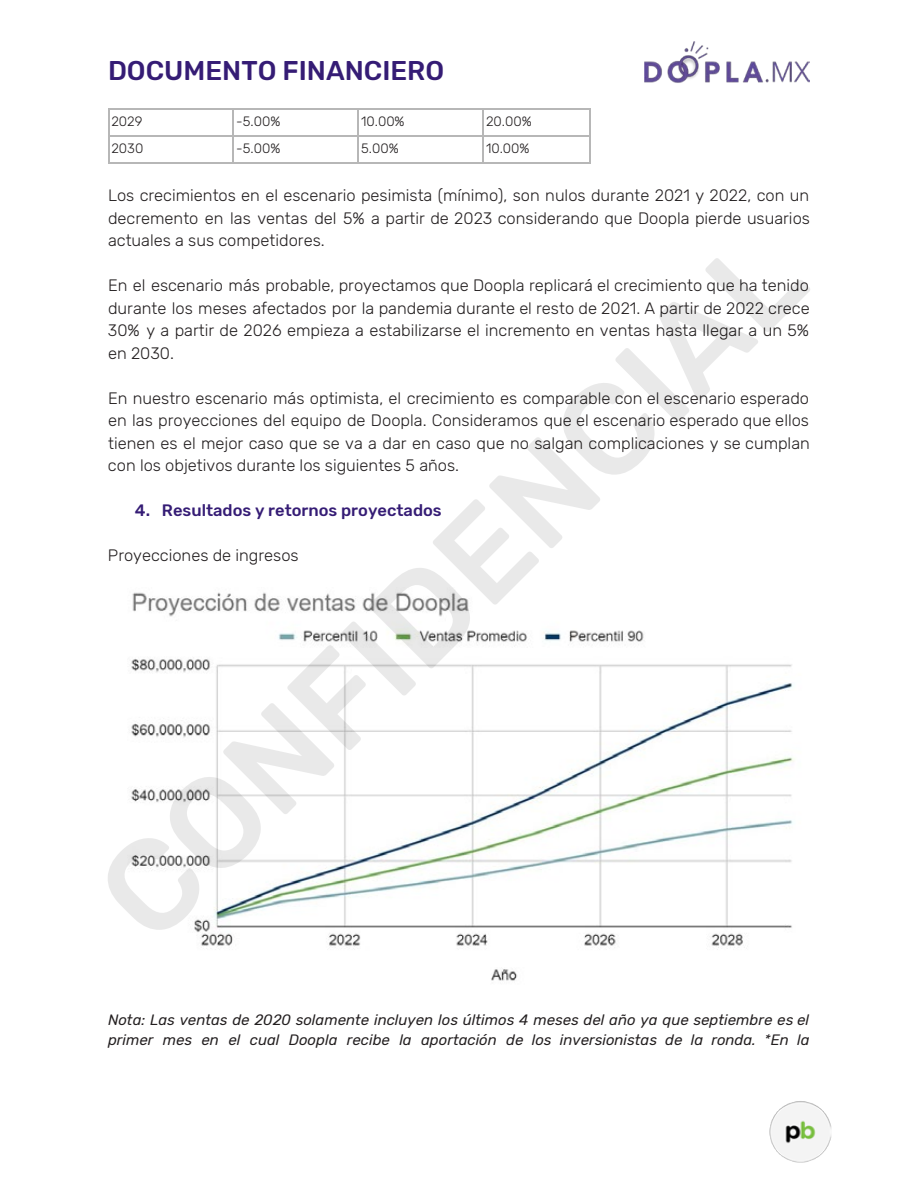
<style>
.page{position:relative;width:918px;height:1188px;background:#fff}
.page>*{position:absolute;margin:0;border:0;box-sizing:border-box;transform-origin:0 0}
.t1{font:500 27px "Rubik";color:#351c75}
.t2{font:300 16.5px/22.5px "Rubik";color:#231f20;text-align:justify}
.t3{font:500 16.5px "Rubik";color:#351c75}
.t4{font:italic 15px/20.2px "Rubik";color:#231f20}
.t5{font:300 13.5px "Rubik";color:#231f20}
</style>
<div class="page">
<hr style="left:483px;top:162px;width:108px;height:1px;background:#b7b7b7">
<hr style="left:358px;top:162px;width:126px;height:1px;background:#b7b7b7">
<hr style="left:233px;top:162px;width:126px;height:1px;background:#b7b7b7">
<hr style="left:108px;top:162px;width:126px;height:1px;background:#b7b7b7">
<hr style="left:483px;top:108px;width:108px;height:1px;background:#b7b7b7">
<hr style="left:483px;top:135px;width:108px;height:1px;background:#b7b7b7">
<svg style="left:590px;top:109px;width:1px;height:53px"></svg>
<hr style="left:358px;top:108px;width:126px;height:1px;background:#b7b7b7">
<hr style="left:358px;top:135px;width:126px;height:1px;background:#b7b7b7">
<svg style="left:483px;top:109px;width:1px;height:53px"></svg>
<hr style="left:233px;top:108px;width:126px;height:1px;background:#b7b7b7">
<hr style="left:233px;top:135px;width:126px;height:1px;background:#b7b7b7">
<svg style="left:358px;top:109px;width:1px;height:53px"></svg>
<hr style="left:108px;top:108px;width:126px;height:1px;background:#b7b7b7">
<hr style="left:108px;top:135px;width:126px;height:1px;background:#b7b7b7">
<svg style="left:108px;top:109px;width:1px;height:53px"></svg>
<svg style="left:233px;top:109px;width:1px;height:53px"></svg>
<img style="left:195px;top:930px;width:548px;height:51px">
<img style="left:769px;top:1101px;width:62px;height:61px">
<img style="left:645px;top:42px;width:165px;height:41px">
<svg style="left:108px;top:258px;width:702px;height:672px"></svg>
<h1 class="t1" style="left:108px;top:55px;width:338px">DOCUMENTO FINANCIERO</h1>
<p class="t5" style="left:111px;top:114px;width:33px">2029</p>
<p class="t5" style="left:236px;top:114px;width:46px">-5.00%</p>
<p class="t5" style="left:361px;top:114px;width:45px">10.00%</p>
<p class="t5" style="left:486px;top:114px;width:47px">20.00%</p>
<p class="t5" style="left:111px;top:141px;width:33px">2030</p>
<p class="t5" style="left:236px;top:141px;width:46px">-5.00%</p>
<p class="t5" style="left:361px;top:141px;width:39px">5.00%</p>
<p class="t5" style="left:486px;top:141px;width:45px">10.00%</p>
<p class="t2" style="left:108px;top:185px;width:703px">Los crecimientos en el escenario pesimista (mínimo), son nulos durante 2021 y 2022, con un decremento en las ventas del 5% a partir de 2023 considerando que Doopla pierde usuarios actuales a sus competidores.</p>
<p class="t2" style="left:108px;top:275px;width:703px">En el escenario más probable, proyectamos que Doopla replicará el crecimiento que ha tenido durante los meses afectados por la pandemia durante el resto de 2021. A partir de 2022 crece 30% y a partir de 2026 empieza a estabilizarse el incremento en ventas hasta llegar a un 5% en 2030.</p>
<p class="t2" style="left:108px;top:387px;width:703px">En nuestro escenario más optimista, el crecimiento es comparable con el escenario esperado en las proyecciones del equipo de Doopla. Consideramos que el escenario esperado que ellos tienen es el mejor caso que se va a dar en caso que no salgan complicaciones y se cumplan con los objetivos durante los siguientes 5 años.</p>
<p class="t3" style="left:135px;top:501px;width:308px">4. Resultados y retornos proyectados</p>
<p class="t2" style="left:108px;top:545px;width:192px">Proyecciones de ingresos</p>
<p class="t4" style="left:108px;top:1010px;width:703px">Nota: Las ventas de 2020 solamente incluyen los últimos 4 meses del año ya que septiembre es el primer mes en el cual Doopla recibe la aportación de los inversionistas de la ronda. *En la</p>
</div>
